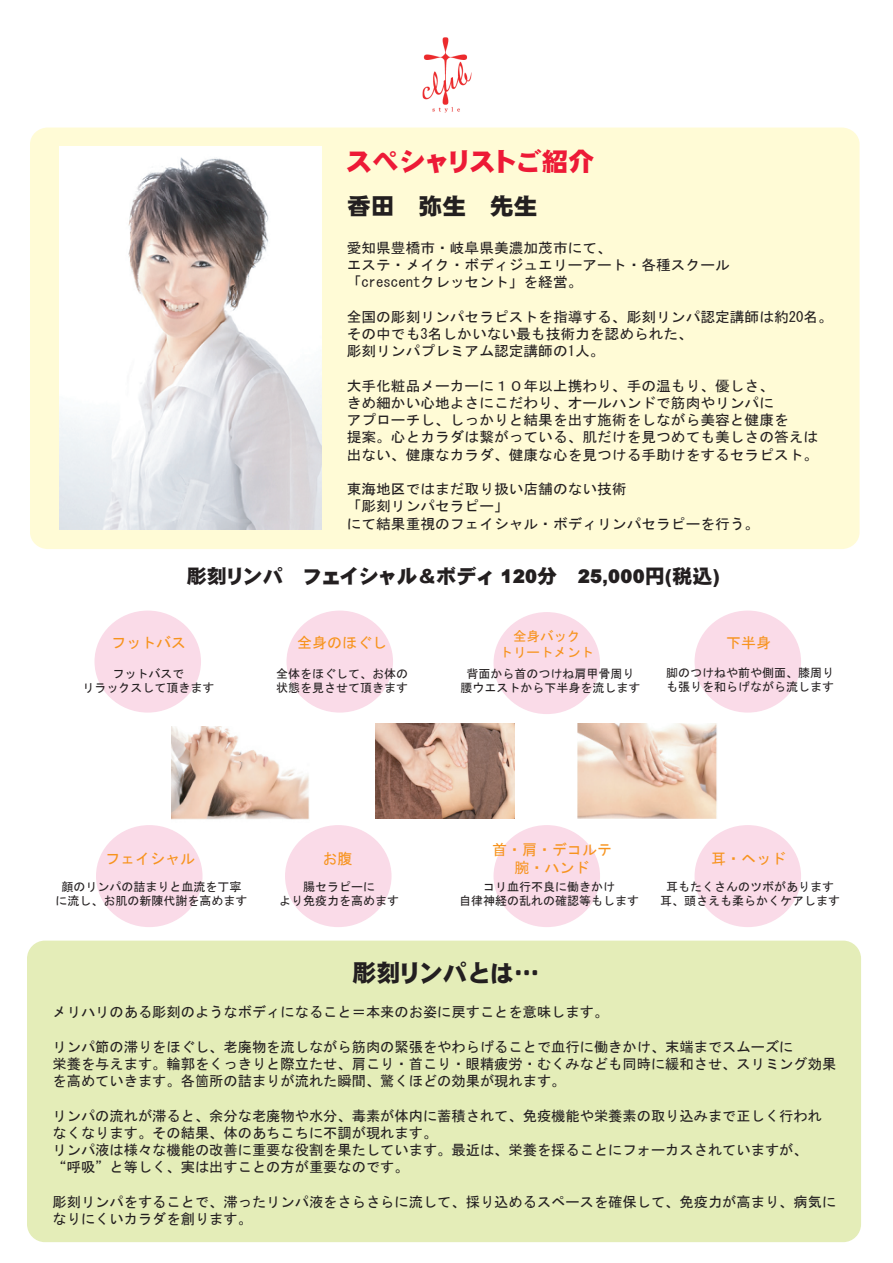
<style>
.page{position:relative;width:893px;height:1263px;background:#fff}
.page>*{position:absolute;margin:0;border:0;box-sizing:border-box;transform-origin:0 0}
.t1{font:25.5px "DHP Gothic EB";color:#ed1a36}
.t2{font:24px "DHP Gothic EB";color:#231f20}
.t3{font:22.95px "DHP Gothic EB";color:#231f20}
.t4{font:19.5px "DHP Gothic EB";color:#231f20}
.t5{font:15px/18px "MS Gothic";color:#f7931d;text-align:center}
.t6{font:14.25px/17.2px "MS Gothic";color:#231f20}
.t7{font:13.5px/16.5px "MS Gothic";color:#f7931d;text-align:center}
.t8{font:12px/14.2px "MS Gothic";color:#231f20;text-align:center}
</style>
<div class="page">
<img style="left:376px;top:723px;width:138px;height:95px">
<div style="left:94px;top:610px;width:107px;height:102px;background:#fadbe8;border-radius:50%"></div>
<div style="left:286px;top:610px;width:107px;height:102px;background:#fadbe8;border-radius:50%"></div>
<div style="left:494px;top:612px;width:106px;height:102px;background:#fadbe8;border-radius:50%"></div>
<div style="left:694px;top:610px;width:107px;height:102px;background:#fadbe8;border-radius:50%"></div>
<div style="left:285px;top:825px;width:107px;height:102px;background:#fadbe8;border-radius:50%"></div>
<div style="left:494px;top:825px;width:106px;height:102px;background:#fadbe8;border-radius:50%"></div>
<div style="left:694px;top:825px;width:107px;height:102px;background:#fadbe8;border-radius:50%"></div>
<div style="left:96px;top:825px;width:106px;height:102px;background:#fadbe8;border-radius:50%"></div>
<img style="left:578px;top:723px;width:139px;height:95px">
<img style="left:172px;top:726px;width:137px;height:94px">
<div style="left:27px;top:940px;width:834px;height:302px;background:#e4edb8;border-radius:18px"></div>
<div style="left:30px;top:128px;width:830px;height:421px;background:#fffbd6;border-radius:17px"></div>
<img style="left:60px;top:146px;width:261px;height:383px">
<img style="left:423px;top:37px;width:48px;height:76px">
<h1 class="t1" style="left:347px;top:149px;width:249px">スペシャリストご紹介</h1>
<h3 class="t3" style="left:347px;top:195px;width:192px">香田 弥生 先生</h3>
<p class="t6" style="left:347px;top:239px;width:385px">愛知県豊橋市・岐阜県美濃加茂市にて、<br>エステ・メイク・ボディジュエリーアート・各種スクール「crescentクレッセント」を経営。</p>
<p class="t6" style="left:347px;top:308px;width:488px">全国の彫刻リンパセラピストを指導する、彫刻リンパ認定講師は約20名。その中でも3名しかいない最も技術力を認められた、<br>彫刻リンパプレミアム認定講師の1人。</p>
<p class="t6" style="left:347px;top:377px;width:473px">大手化粧品メーカーに１０年以上携わり、手の温もり、優しさ、<br>きめ細かい心地よさにこだわり、オールハンドで筋肉やリンパに<br>アプローチし、しっかりと結果を出す施術をしながら美容と健康を<br>提案。心とカラダは繋がっている、肌だけを見つめても美しさの答えは出ない、健康なカラダ、健康な心を見つける手助けをするセラピスト。</p>
<p class="t6" style="left:347px;top:480px;width:414px">東海地区ではまだ取り扱い店舗のない技術<br>「彫刻リンパセラピー」<br>にて結果重視のフェイシャル・ボディリンパセラピーを行う。</p>
<h3 class="t4" style="left:187px;top:566px;width:535px">彫刻リンパ フェイシャル＆ボディ 120分 25,000円(税込)</h3>
<p class="t5" style="left:111px;top:634px;width:76px">フットバス</p>
<p class="t8" style="left:82px;top:667px;width:133px">フットバスで<br>リラックスして頂きます</p>
<p class="t5" style="left:297px;top:634px;width:92px">全身のほぐし</p>
<p class="t8" style="left:276px;top:667px;width:133px;text-align:left">全体をほぐして、お体の状態を見させて頂きます</p>
<p class="t7" style="left:500px;top:627px;width:96px">全身バック<br>トリートメント</p>
<p class="t8" style="left:460px;top:667px;width:181px">背面から首のつけね肩甲骨周り腰ウエストから下半身を流します</p>
<p class="t8" style="left:666px;top:665px;width:169px;text-align:left">脚のつけねや前や側面、膝周りも張りを和らげながら流します</p>
<p class="t5" style="left:726px;top:634px;width:46px">下半身</p>
<p class="t5" style="left:105px;top:850px;width:91px">フェイシャル</p>
<p class="t8" style="left:56px;top:880px;width:193px">顔のリンパの詰まりと血流を丁寧に流し、お肌の新陳代謝を高めます</p>
<p class="t5" style="left:322px;top:850px;width:31px">お腹</p>
<p class="t8" style="left:279px;top:880px;width:121px">腸セラピーに<br>より免疫力を高めます</p>
<p class="t5" style="left:492px;top:841px;width:121px">首・肩・デコルテ腕・ハンド</p>
<p class="t5" style="left:711px;top:850px;width:76px">耳・ヘッド</p>
<p class="t8" style="left:660px;top:880px;width:181px">耳もたくさんのツボがあります耳、頭さえも柔らかくケアします</p>
<p class="t8" style="left:459px;top:880px;width:181px">コリ血行不良に働きかけ<br>自律神経の乱れの確認等もします</p>
<h2 class="t2" style="left:352px;top:960px;width:188px">彫刻リンパとは…</h2>
<p class="t6" style="left:52px;top:1003px;width:557px">メリハリのある彫刻のようなボディになること＝本来のお姿に戻すことを意味します。</p>
<p class="t6" style="left:52px;top:1038px;width:785px">リンパ節の滞りをほぐし、老廃物を流しながら筋肉の緊張をやわらげることで血行に働きかけ、末端までスムーズに<br>栄養を与えます。輪郭をくっきりと際立たせ、肩こり・首こり・眼精疲労・むくみなども同時に緩和させ、スリミング効果を高めていきます。各箇所の詰まりが流れた瞬間、驚くほどの効果が現れます。</p>
<p class="t6" style="left:52px;top:1107px;width:771px">リンパの流れが滞ると、余分な老廃物や水分、毒素が体内に蓄積されて、免疫機能や栄養素の取り込みまで正しく行われなくなります。その結果、体のあちこちに不調が現れます。<br>リンパ液は様々な機能の改善に重要な役割を果たしています。最近は、栄養を採ることにフォーカスされていますが、“呼吸”と等しく、実は出すことの方が重要なのです。</p>
<p class="t6" style="left:52px;top:1193px;width:785px">彫刻リンパをすることで、滞ったリンパ液をさらさらに流して、採り込めるスペースを確保して、免疫力が高まり、病気になりにくいカラダを創ります。</p>
</div>
